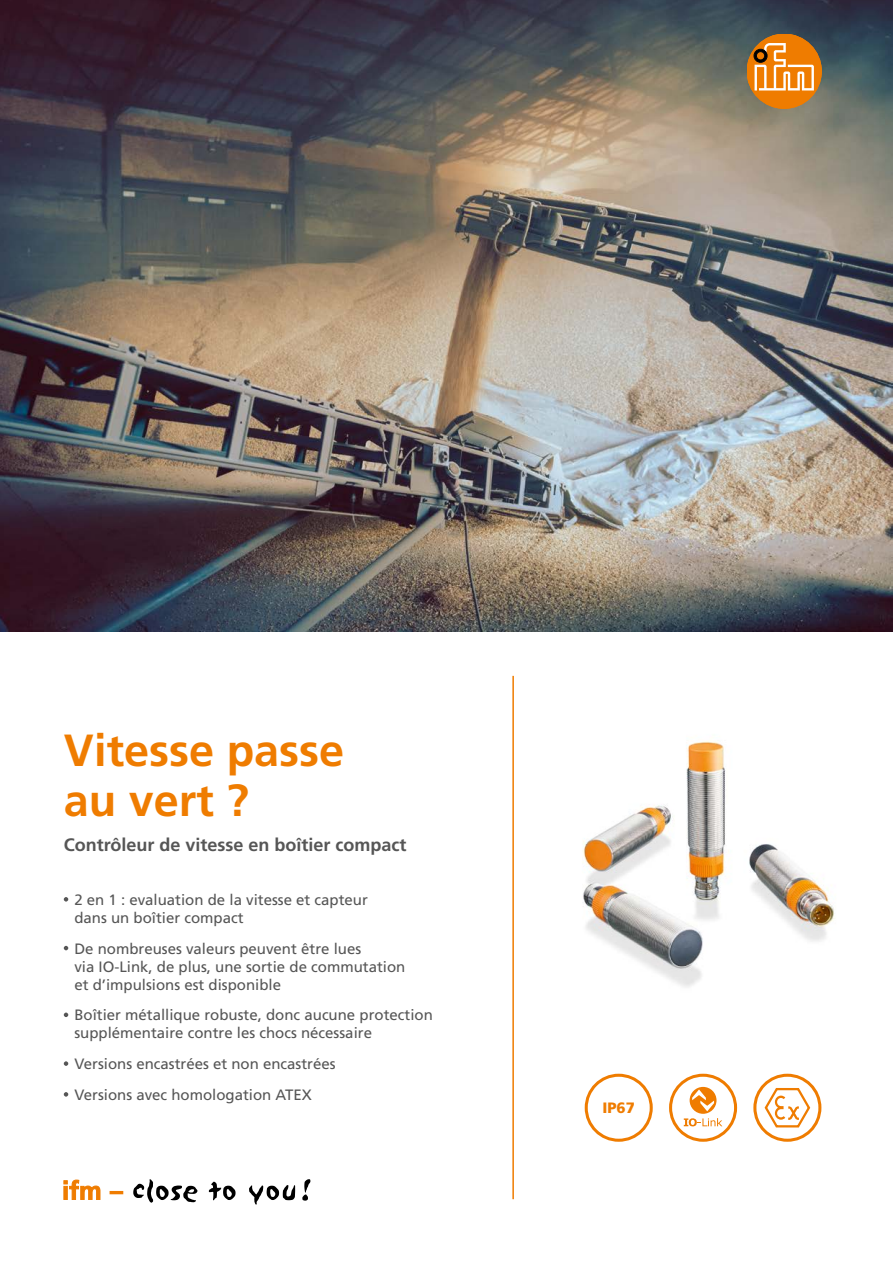
<style>
.page{position:relative;width:893px;height:1263px;background:#fff}
.page>*{position:absolute;margin:0;border:0;box-sizing:border-box;transform-origin:0 0}
.Titel_Headline_30pt{font:700 45px/49.5px "Frutiger LT Com";color:#ef7c00}
.Titel_Subheadline_12{font:700 18px "Frutiger LT Com";color:#565656}
.Features{font:15px/18px "Frutiger LT Com";color:#565656}
.t1{font:900 15px "Frutiger LT Com";color:#ef7c00}
</style>
<div class="page">
<img style="left:0;top:0;width:893px;height:631px">
<img style="left:583px;top:741px;width:252px;height:246px">
<svg style="left:64px;top:1180px;width:36px;height:20px"></svg>
<svg style="left:110px;top:1191px;width:13px;height:3px"></svg>
<svg style="left:133px;top:1179px;width:64px;height:24px"></svg>
<svg style="left:209px;top:1182px;width:27px;height:18px"></svg>
<svg style="left:249px;top:1185px;width:46px;height:19px"></svg>
<svg style="left:302px;top:1179px;width:8px;height:22px"></svg>
<hr style="left:512px;top:676px;width:2px;height:523px;background:#ef7c00">
<div style="left:747px;top:34px;width:74px;height:74px;background:#ef7c00;border-radius:50%"></div>
<div style="left:747px;top:34px;width:74px;height:74px;border:1px solid #ef7c00;border-radius:50%"></div>
<svg style="left:754px;top:43px;width:60px;height:47px"></svg>
<svg style="left:64px;top:897px;width:4px;height:4px"></svg>
<svg style="left:64px;top:946px;width:4px;height:4px"></svg>
<svg style="left:64px;top:1012px;width:4px;height:5px"></svg>
<svg style="left:64px;top:1061px;width:4px;height:5px"></svg>
<svg style="left:64px;top:1092px;width:4px;height:4px"></svg>
<svg style="left:753px;top:1074px;width:68px;height:68px"></svg>
<svg style="left:669px;top:1074px;width:68px;height:68px"></svg>
<svg style="left:585px;top:1074px;width:68px;height:68px"></svg>
<p class="Titel_Headline_30pt" style="left:64px;top:726px;width:282px">Vitesse passe au vert ?</p>
<p class="Titel_Subheadline_12" style="left:64px;top:834px;width:344px">Contrôleur de vitesse en boîtier compact</p>
<p class="Features" style="left:74px;top:891px;width:295px">2 en 1 : evaluation de la vitesse et capteur dans un boîtier compact</p>
<p class="Features" style="left:74px;top:939px;width:332px">De nombreuses valeurs peuvent être lues<br>via IO-Link, de plus, une sortie de commutation et d’impulsions est disponible</p>
<p class="Features" style="left:74px;top:1006px;width:360px">Boîtier métallique robuste, donc aucune protection supplémentaire contre les chocs nécessaire</p>
<p class="Features" style="left:74px;top:1055px;width:263px">Versions encastrées et non encastrées</p>
<p class="Features" style="left:74px;top:1086px;width:239px">Versions avec homologation ATEX</p>
<p class="t1" style="left:602px;top:1099px;width:34px">IP67</p>
</div>
